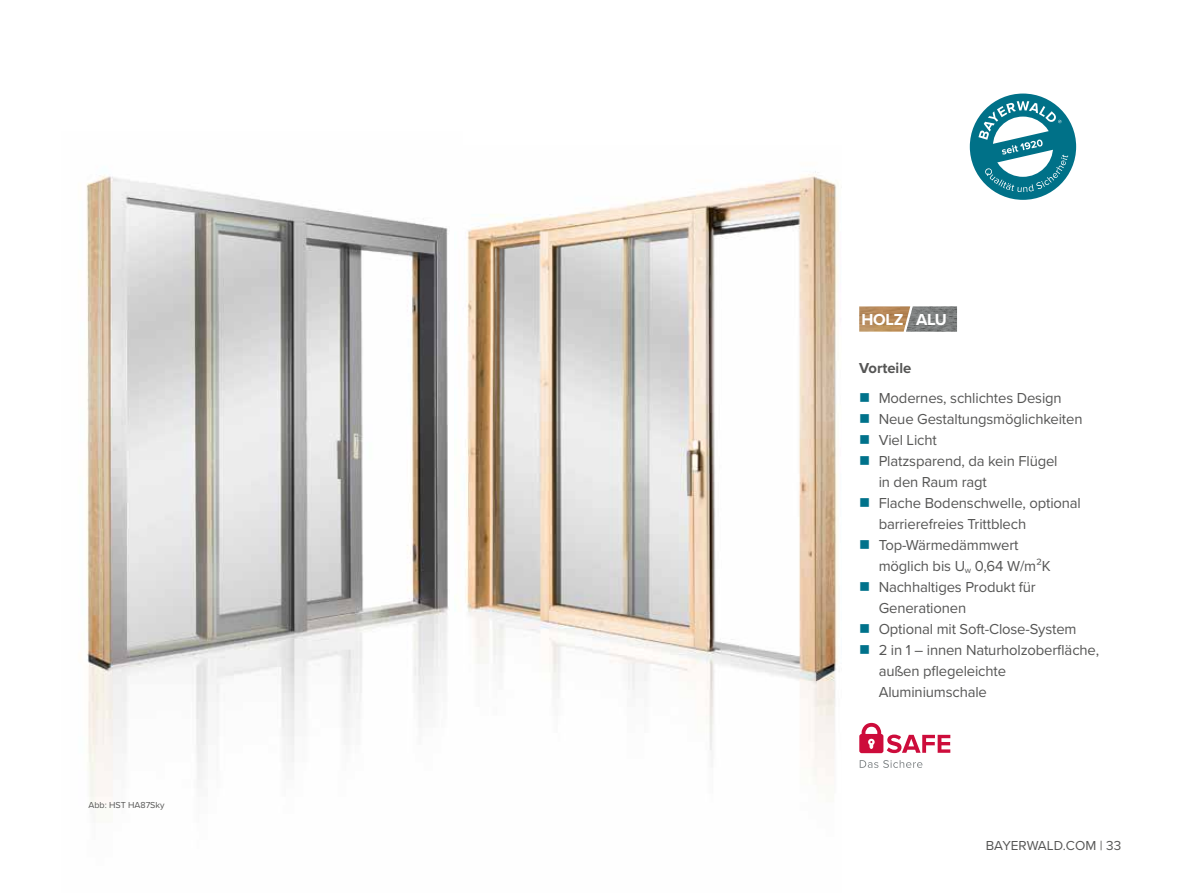
<style>
.page{position:relative;width:1191px;height:893px;background:#fff}
.page>*{position:absolute;margin:0;border:0;box-sizing:border-box;transform-origin:0 0}
.t1{font:700 16.5px "Proxima Nova";letter-spacing:-.02em;color:#fff}
.t2{font:15px/21px "Proxima Nova";letter-spacing:-.01em;color:#565655}
.t3{font:700 15px "Proxima Nova";color:#565655}
.t4{font:13.5px "Proxima Nova";color:#565655}
.t5{font:9px "Proxima Nova";color:#565655}
.s1{color:#00728b}
</style>
<div class="page">
<img style="left:86px;top:175px;width:369px;height:631px">
<img style="left:465px;top:171px;width:373px;height:606px">
<svg style="left:969px;top:94px;width:107px;height:106px"></svg>
<img style="left:859px;top:306px;width:47px;height:26px">
<img style="left:906px;top:306px;width:51px;height:26px">
<svg style="left:859px;top:723px;width:91px;height:30px"></svg>
<svg style="left:859px;top:760px;width:63px;height:8px"></svg>
<p class="t5" style="left:88px;top:798px;width:78px">Abb: HST HA87Sky</p>
<p class="t1" style="left:861px;top:308px;width:87px">HOLZ ALU</p>
<p class="t3" style="left:859px;top:357px;width:54px">Vorteile</p>
<p class="t2" style="left:859px;top:387px;width:204px"><span class="s1">■</span> Modernes, schlichtes Design</p>
<p class="t2" style="left:859px;top:408px;width:225px"><span class="s1">■</span> Neue Gestaltungsmöglichkeiten</p>
<p class="t2" style="left:859px;top:429px;width:79px"><span class="s1">■</span> Viel Licht</p>
<p class="t2" style="left:878px;top:450px;width:180px;text-indent:-19px"><span class="s1">■</span> Platzsparend, da kein Flügel in den Raum ragt</p>
<p class="t2" style="left:878px;top:492px;width:204px;text-indent:-19px"><span class="s1">■</span> Flache Bodenschwelle, optional barrierefreies Trittblech</p>
<p class="t2" style="left:878px;top:534px;width:173px;text-indent:-19px"><span class="s1">■</span> Top-Wärmedämmwert möglich bis U<sub>w</sub> 0,64 W/m²K</p>
<p class="t2" style="left:878px;top:576px;width:159px;text-indent:-19px"><span class="s1">■</span> Nachhaltiges Produkt für<br>Generationen</p>
<p class="t2" style="left:859px;top:618px;width:219px"><span class="s1">■</span> Optional mit Soft-Close-System</p>
<p class="t2" style="left:878px;top:639px;width:222px;text-indent:-19px"><span class="s1">■</span> 2 in 1 – innen Naturholzoberfläche, außen pflegeleichte<br>Aluminiumschale</p>
<p class="t4" style="left:985px;top:836px;width:137px">BAYERWALD.COM | 33</p>
</div>
